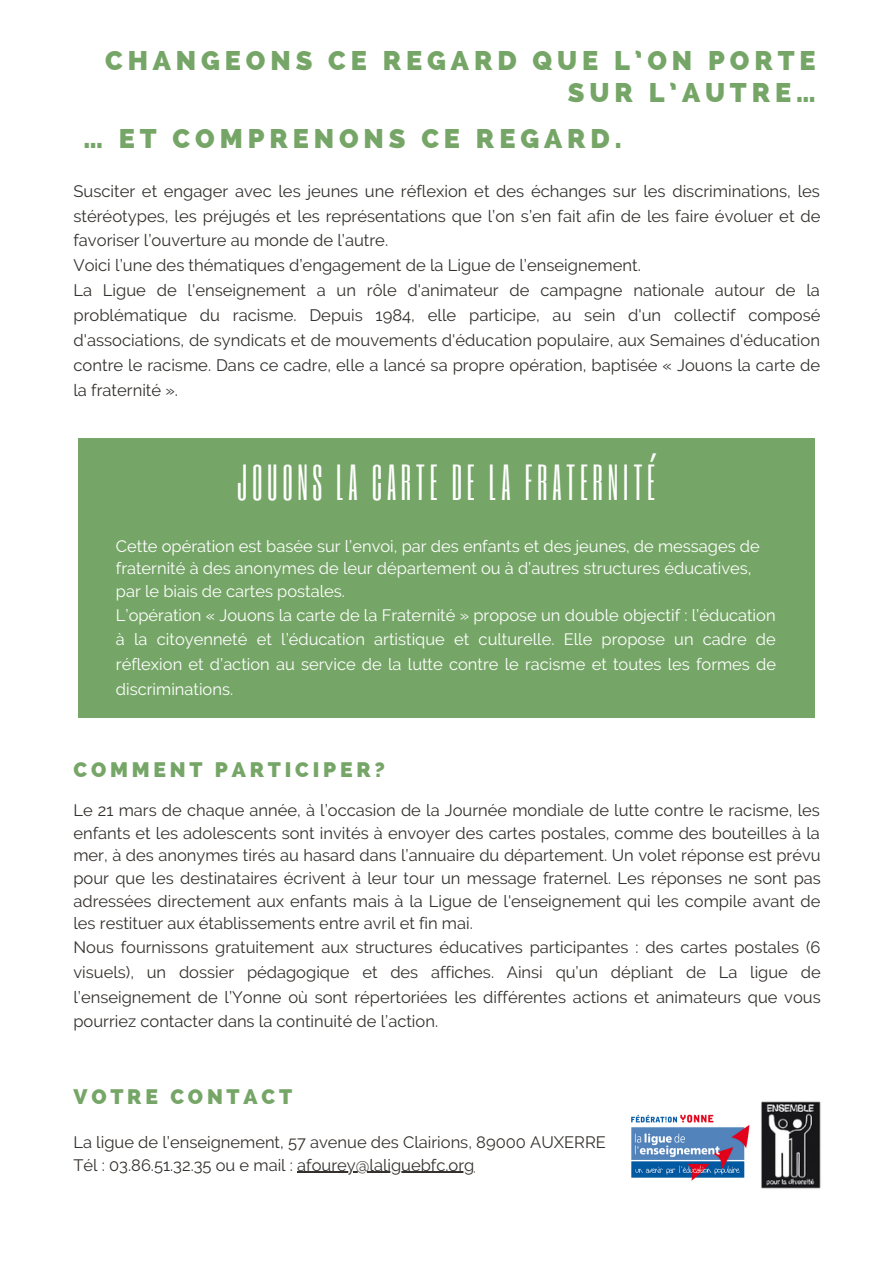
<style>
.page{position:relative;width:894px;height:1264px;background:#fff}
.page>*{position:absolute;margin:0;border:0;box-sizing:border-box;transform-origin:0 0}
.t1{font:42px "Six Caps";letter-spacing:.11em;color:#fff}
.t2{font:800 27px/31.5px "Raleway";letter-spacing:.18em;color:#76a667;text-align:right}
.t3{font:800 21px "Raleway";letter-spacing:.18em;color:#76a667}
.t4{font:16.5px/24.9px "Raleway";color:#33302d;text-align:justify}
.t5{font:16.5px/24.8px "Raleway";color:#fff}
</style>
<div class="page">
<div style="left:79px;top:438px;width:735px;height:279px;background:#76a667"></div>
<img style="left:631px;top:1114px;width:118px;height:66px">
<img style="left:761px;top:1101px;width:60px;height:88px">
<hr style="left:297px;top:1171px;width:177px;height:1px;background:#33302d">
<p class="t2" style="left:105px;top:45px;width:711px">CHANGEONS CE REGARD QUE L’ON PORTE<br>SUR L’AUTRE…</p>
<p class="t2" style="left:84px;top:123px;width:539px">… ET COMPRENONS CE REGARD.</p>
<p class="t4" style="left:73px;top:178px;width:748px">Susciter et engager avec les jeunes une réflexion et des échanges sur les discriminations, les stéréotypes, les préjugés et les représentations que l’on s’en fait afin de les faire évoluer et de favoriser l’ouverture au monde de l’autre.</p>
<p class="t4" style="left:73px;top:253px;width:568px">Voici l’une des thématiques d’engagement de la Ligue de l’enseignement.</p>
<p class="t4" style="left:73px;top:278px;width:748px">La Ligue de l'enseignement a un rôle d'animateur de campagne nationale autour de la problématique du racisme. Depuis 1984, elle participe, au sein d'un collectif composé d'associations, de syndicats et de mouvements d'éducation populaire, aux Semaines d'éducation contre le racisme. Dans ce cadre, elle a lancé sa propre opération, baptisée « Jouons la carte de la fraternité ».</p>
<p class="t1" style="left:237px;top:453px;width:419px">JOUONS LA CARTE DE LA FRATERNITÉ</p>
<p class="t5" style="left:116px;top:534px;width:645px;line-height:22.6px">Cette opération est basée sur l’envoi, par des enfants et des jeunes, de messages de fraternité à des anonymes de leur département ou à d’autres structures éducatives, par le biais de cartes postales.</p>
<p class="t5" style="left:116px;top:602px;width:661px;text-align:justify">L’opération « Jouons la carte de la Fraternité » propose un double objectif : l’éducation à la citoyenneté et l’éducation artistique et culturelle. Elle propose un cadre de réflexion et d’action au service de la lutte contre le racisme et toutes les formes de discriminations.</p>
<p class="t3" style="left:73px;top:757px;width:313px">COMMENT PARTICIPER?</p>
<p class="t4" style="left:73px;top:798px;width:748px;line-height:22.6px">Le 21 mars de chaque année, à l’occasion de la Journée mondiale de lutte contre le racisme, les enfants et les adolescents sont invités à envoyer des cartes postales, comme des bouteilles à la mer, à des anonymes tirés au hasard dans l’annuaire du département. Un volet réponse est prévu pour que les destinataires écrivent à leur tour un message fraternel. Les réponses ne sont pas adressées directement aux enfants mais à la Ligue de l'enseignement qui les compile avant de les restituer aux établissements entre avril et fin mai.</p>
<p class="t4" style="left:73px;top:934px;width:748px">Nous fournissons gratuitement aux structures éducatives participantes : des cartes postales (6 visuels), un dossier pédagogique et des affiches. Ainsi qu’un dépliant de La ligue de l’enseignement de l’Yonne où sont répertoriées les différentes actions et animateurs que vous pourriez contacter dans la continuité de l’action.</p>
<p class="t3" style="left:73px;top:1084px;width:220px">VOTRE CONTACT</p>
<p class="t4" style="left:73px;top:1129px;width:533px">La ligue de l’enseignement, 57 avenue des Clairions, 89000 AUXERRE</p>
<p class="t4" style="left:73px;top:1152px;width:402px">Tél : 03.86.51.32.35 ou e mail : afourey@laliguebfc.org</p>
</div>
